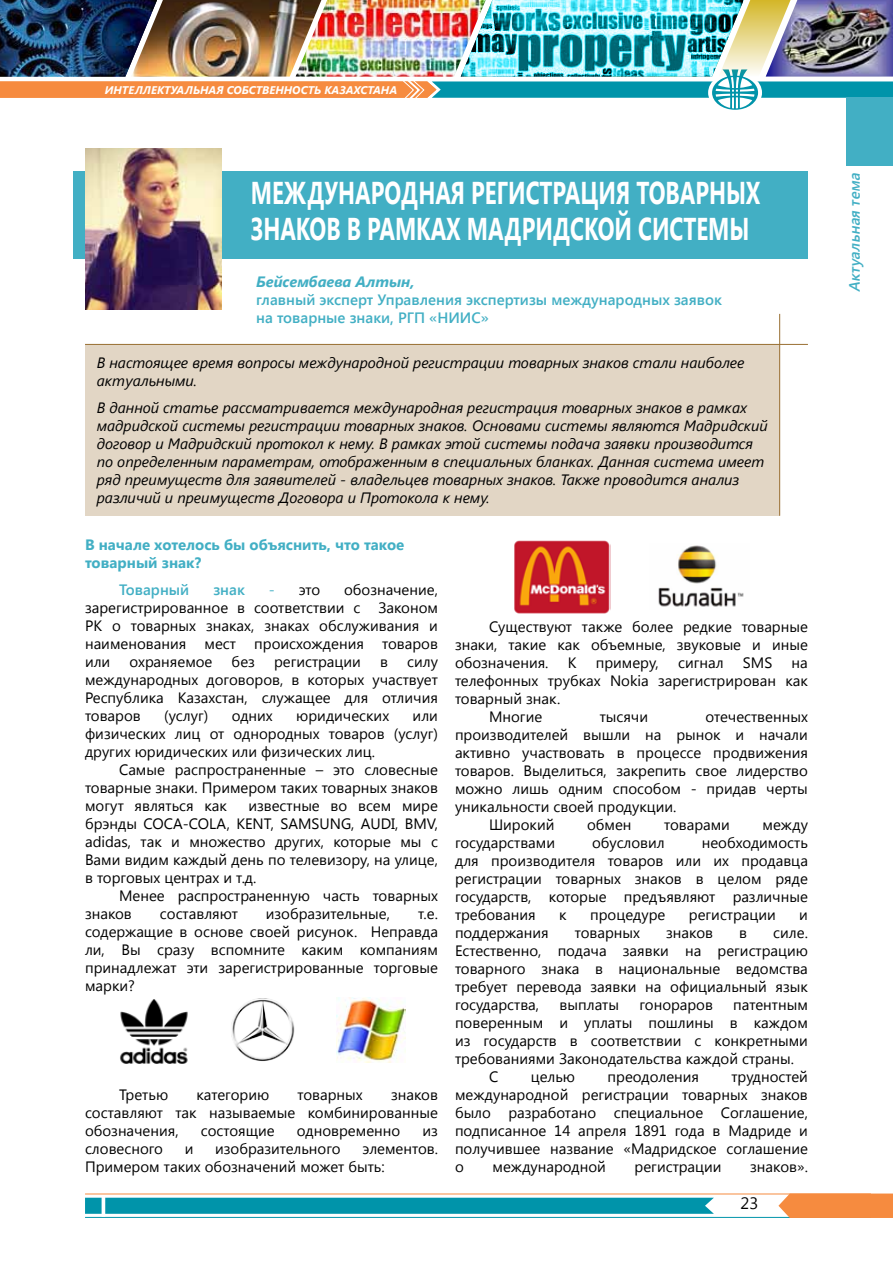
<style>
.page{position:relative;width:893px;height:1263px;background:#fff}
.page>*{position:absolute;margin:0;border:0;box-sizing:border-box;transform-origin:0 0}
.t1{font:700 31.5px "Segoe UI";color:#fff;scale:.7 1}
.t2{font:16.5px "Segoe UI";color:#000}
.t3{font:15px/18px "Segoe UI";color:#000;text-align:justify}
.t4{font:italic 15px/18px "Segoe UI";color:#000}
.t5{font:600 15px/18px "Segoe UI";color:#42afc4}
.t6{font:700 15px/18px "Segoe UI";color:#42afc4}
.t7{font:italic 700 15px "Segoe UI";color:#42afc4}
.t8{font:italic 600 15px "Segoe UI";color:#42afc4}
.t9{font:italic 700 11.1px "Segoe UI";color:#fff}
.s1{color:#42afc4}
</style>
<div class="page">
<div style="left:73px;top:171px;width:735px;height:88px;background:#42afc4"></div>
<img style="left:85px;top:149px;width:136px;height:161px">
<hr style="left:85px;top:1193px;width:786px;height:1px;background:#f68b3f">
<hr style="left:85px;top:1217px;width:786px;height:1px;background:#0094aa">
<svg style="left:778px;top:1193px;width:115px;height:25px;background:#f5914a"></svg>
<svg style="left:85px;top:1198px;width:629px;height:16px;background:#0596ab"></svg>
<hr style="left:102px;top:1196px;width:3px;height:21px;background:#fff">
<img style="left:0;top:0;width:893px;height:110px">
<img style="left:461px;top:0;width:282px;height:77px">
<img style="left:131px;top:0;width:196px;height:77px">
<div style="left:846px;top:98px;width:47px;height:68px;background:#42afc4"></div>
<div style="left:85px;top:344px;width:695px;height:172px;background:#e2d6c5"></div>
<hr style="left:85px;top:344px;width:723px;height:1px;background:#996f32">
<hr style="left:779px;top:314px;width:1px;height:202px;background:#996f32">
<img style="left:120px;top:999px;width:68px;height:65px">
<img style="left:337px;top:998px;width:68px;height:64px">
<img style="left:231px;top:998px;width:64px;height:63px">
<img style="left:514px;top:540px;width:96px;height:74px">
<img style="left:658px;top:545px;width:86px;height:62px">
<p class="t9" style="left:105px;top:82px;width:294px">ИНТЕЛЛЕКТУАЛЬНАЯ СОБСТВЕННОСТЬ КАЗАХСТАНА</p>
<h1 class="t1" style="left:251px;top:170px;width:104px">Международная</h1>
<h1 class="t1" style="left:471px;top:170px;width:22px">регистрация</h1>
<h1 class="t1" style="left:636px;top:170px;width:22px">товарн</h1>
<h1 class="t1" style="left:726px;top:170px;width:47px">ых</h1>
<h1 class="t1" style="left:251px;top:206px;width:22px">знаков</h1>
<h1 class="t1" style="left:347px;top:206px;width:196px">врамках Мадридской</h1>
<h1 class="t1" style="left:638px;top:206px;width:21px">систе</h1>
<h1 class="t1" style="left:708px;top:206px;width:60px">мы</h1>
<p class="t7" style="left:256px;top:271px;width:160px">Бейсембаева Алтын,</p>
<p class="t5" style="left:256px;top:290px;width:467px">главный эксперт Управления экспертизы международных заявок на товарные знаки, РГП «НИИС»</p>
<p class="t4" style="left:97px;top:353px;width:649px">В настоящее время вопросы международной регистрации товарных знаков стали наиболее актуальными.</p>
<p class="t4" style="left:97px;top:398px;width:673px">В данной статье рассматривается международная регистрация товарных знаков в рамках мадридской системы регистрации товарных знаков. Основами системы являются Мадридский договор и Мадридский протокол к нему. В рамках этой системы подача заявки производится по определенным параметрам, отображенным в специальных бланках. Данная система имеет ряд преимуществ для заявителей - владельцев товарных знаков. Также проводится анализ различий и преимуществ Договора и Протокола к нему.</p>
<p class="t6" style="left:85px;top:535px;width:321px">В начале хотелось бы объяснить, что такое товарный знак?</p>
<p class="t5" style="left:119px;top:580px;width:72px">Товарный</p>
<p class="t5" style="left:213px;top:580px;width:33px">знак</p>
<p class="t3" style="left:269px;top:580px;width:53px"><span class="s1">-</span> это</p>
<p class="t3" style="left:85px;top:580px;width:354px;text-indent:259px">обозначение, зарегистрированное в соответствии с Законом РК о товарных знаках, знаках обслуживания и наименования мест происхождения товаров или</p>
<p class="t3" style="left:455px;top:617px;width:354px;text-indent:34px">Существуют также более редкие товарные знаки, такие как объемные, звуковые и иные обозначения.</p>
<p class="t3" style="left:130px;top:652px;width:84px">охраняемое</p>
<p class="t3" style="left:232px;top:652px;width:25px">без</p>
<p class="t3" style="left:274px;top:652px;width:88px">регистрации</p>
<p class="t3" style="left:380px;top:652px;width:9px">в</p>
<p class="t3" style="left:568px;top:653px;width:10px">К</p>
<p class="t3" style="left:596px;top:653px;width:65px">примеру,</p>
<p class="t3" style="left:678px;top:653px;width:47px">сигнал</p>
<p class="t3" style="left:743px;top:653px;width:31px">SMS</p>
<p class="t3" style="left:792px;top:653px;width:18px">на</p>
<p class="t3" style="left:455px;top:671px;width:354px">телефонных трубках Nokia зарегистрирован как</p>
<p class="t3" style="left:455px;top:689px;width:107px">товарный знак.</p>
<p class="t3" style="left:489px;top:707px;width:55px">Многие</p>
<p class="t3" style="left:600px;top:707px;width:50px">тысячи</p>
<p class="t3" style="left:706px;top:707px;width:104px">отечественных</p>
<p class="t3" style="left:455px;top:725px;width:354px">производителей вышли на рынок и начали</p>
<p class="t3" style="left:455px;top:743px;width:354px">активно участвовать в процессе продвижения</p>
<p class="t3" style="left:455px;top:761px;width:354px">товаров. Выделиться, закрепить свое лидерство</p>
<p class="t3" style="left:455px;top:779px;width:354px">можно лишь одним способом - придав черты</p>
<p class="t3" style="left:455px;top:797px;width:223px">уникальности своей продукции.</p>
<p class="t3" style="left:489px;top:815px;width:67px">Широкий</p>
<p class="t3" style="left:587px;top:815px;width:46px">обмен</p>
<p class="t3" style="left:664px;top:815px;width:67px">товарами</p>
<p class="t3" style="left:763px;top:815px;width:47px">между</p>
<p class="t3" style="left:455px;top:833px;width:102px">государствами</p>
<p class="t3" style="left:592px;top:833px;width:74px">обусловил</p>
<p class="t3" style="left:85px;top:652px;width:354px;text-indent:322px">силу международных договоров, в которых участвует Республика Казахстан, служащее для отличия товаров</p>
<p class="t3" style="left:164px;top:706px;width:46px">(услуг)</p>
<p class="t3" style="left:232px;top:706px;width:43px">одних</p>
<p class="t3" style="left:296px;top:706px;width:94px">юридических</p>
<p class="t3" style="left:85px;top:706px;width:354px;text-indent:328px">или физических лиц от однородных товаров (услуг) других юридических или физических лиц.</p>
<p class="t3" style="left:85px;top:760px;width:354px;text-indent:34px">Самые распространенные – это словесные товарные знаки. Примером таких товарных знаков могут являться как</p>
<p class="t3" style="left:85px;top:796px;width:354px;text-indent:163px">известные во всем мире брэнды COCA-COLA, KENT, SAMSUNG, AUDI, BMV, adidas, так и множество других, которые мы с Вами видим каждый день по телевизору, на улице, в торговых центрах и т.д.</p>
<p class="t3" style="left:85px;top:886px;width:354px;text-indent:34px">Менее распространенную часть товарных знаков</p>
<p class="t3" style="left:455px;top:833px;width:354px;text-indent:247px">необходимость для производителя товаров или их продавца регистрации товарных знаков в целом ряде государств, которые предъявляют различные требования</p>
<p class="t3" style="left:160px;top:904px;width:79px">составляют</p>
<p class="t3" style="left:266px;top:904px;width:126px">изобразительные,</p>
<p class="t3" style="left:85px;top:904px;width:354px;text-indent:333px">т.е. содержащие в основе своей рисунок. Неправда ли, Вы сразу вспомните каким компаниям принадлежат эти зарегистрированные торговые марки?</p>
<p class="t3" style="left:559px;top:905px;width:9px">к</p>
<p class="t3" style="left:590px;top:905px;width:77px">процедуре</p>
<p class="t3" style="left:689px;top:905px;width:88px">регистрации</p>
<p class="t3" style="left:799px;top:905px;width:10px">и</p>
<p class="t3" style="left:455px;top:923px;width:354px;text-indent:318px">силе.<br>Естественно, подача заявки на регистрацию товарного знака в национальные ведомства требует перевода заявки на официальный язык государства,</p>
<p class="t3" style="left:455px;top:923px;width:95px">поддержания</p>
<p class="t3" style="left:575px;top:923px;width:67px">товарных</p>
<p class="t3" style="left:666px;top:923px;width:48px">знаков</p>
<p class="t3" style="left:739px;top:923px;width:9px">в</p>
<p class="t3" style="left:559px;top:995px;width:61px">выплаты</p>
<p class="t3" style="left:639px;top:995px;width:75px">гонораров</p>
<p class="t3" style="left:733px;top:995px;width:76px">патентным</p>
<p class="t3" style="left:455px;top:1013px;width:354px">поверенным и уплаты пошлины в каждом</p>
<p class="t3" style="left:455px;top:1031px;width:354px">из государств в соответствии с конкретными</p>
<p class="t3" style="left:455px;top:1049px;width:341px">требованиями Законодательства каждой страны.</p>
<p class="t3" style="left:489px;top:1067px;width:11px">С</p>
<p class="t3" style="left:531px;top:1067px;width:46px">целью</p>
<p class="t3" style="left:607px;top:1067px;width:93px">преодоления</p>
<p class="t3" style="left:455px;top:1067px;width:354px;text-indent:276px">трудностей международной регистрации товарных знаков было разработано специальное Соглашение, подписанное 14 апреля 1891 года в Мадриде и получившее название «Мадридское соглашение о</p>
<p class="t3" style="left:119px;top:1085px;width:51px">Третью</p>
<p class="t3" style="left:196px;top:1085px;width:74px">категорию</p>
<p class="t3" style="left:298px;top:1085px;width:67px">товарных</p>
<p class="t3" style="left:85px;top:1085px;width:354px;text-indent:306px">знаков составляют так называемые комбинированные обозначения,</p>
<p class="t3" style="left:201px;top:1121px;width:75px">состоящие</p>
<p class="t3" style="left:297px;top:1121px;width:105px">одновременно</p>
<p class="t3" style="left:423px;top:1121px;width:17px">из</p>
<p class="t3" style="left:85px;top:1139px;width:80px">словесного</p>
<p class="t3" style="left:185px;top:1139px;width:10px">и</p>
<p class="t3" style="left:215px;top:1139px;width:127px">изобразительного</p>
<p class="t3" style="left:85px;top:1139px;width:354px;text-indent:277px">элементов.<br>Примером таких обозначений может быть:</p>
<p class="t3" style="left:492px;top:1157px;width:115px">международной</p>
<p class="t3" style="left:635px;top:1157px;width:88px">регистрации</p>
<p class="t3" style="left:750px;top:1157px;width:59px">знаков».</p>
<p class="t2" style="left:741px;top:1192px;width:19px">23</p>
<p class="t8" style="left:844px;top:292px;width:123px;rotate:-90deg">Актуальная тема</p>
</div>
